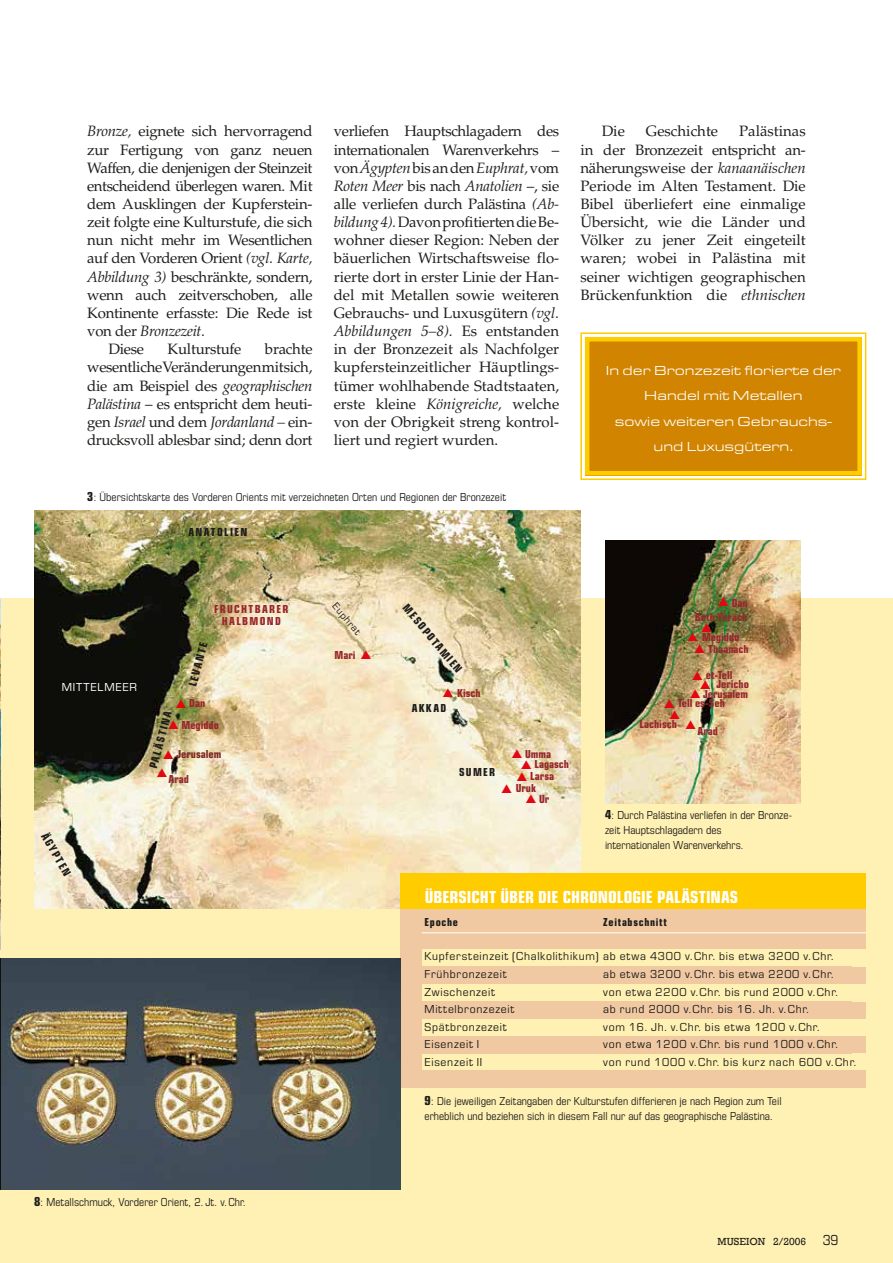
<style>
.page{position:relative;width:893px;height:1263px;background:#fff}
.page>*{position:absolute;margin:0;border:0;box-sizing:border-box;transform-origin:0 0}
.Normal_2006_2_MA3_in{font:18px "Eurostile Con Hea";color:#fff}
.body_txt_2006_2_MA3{font:15px/18.1px "Palatino LT Std";letter-spacing:-.02em;color:#1d1d1b;text-align:justify}
.body_txt_2006_2_MA3-2{font:15px "Palatino LT Std";color:#1d1d1b}
.t1{font:13.5px/25.5px "Eurostile Ext";color:#fff;text-align:center}
.bildverweis_2_2006_2{font:12px/15px "Eurostile Con";color:#1d1d1b}
.Hormone-Kasten_2006{font:12px "Eurostile";letter-spacing:.06em;color:#1d1d1b}
.ka_stadt_2006_2_MA3{font:12px "Eurostile Con Hea";color:#97272c}
.ka_stadt_2006_2_MA3-2{font:12px "Eurostile Con Hea";letter-spacing:.11em;color:#1d1d1b}
.ka_stadt_2006_2_MA3-3{font:12px/12px "Eurostile Con Hea";letter-spacing:.11em;color:#97272c;text-align:center}
.Hormone-Kasten_2006-2{font:12px "Eurostile Con Hea";letter-spacing:.06em;color:#1d1d1b}
.ka_stadt_2006_2_MA3-4{font:12px "Eurostile";letter-spacing:.06em;color:#fff}
.ka_stadt_2006_2_MA3-5{font:12px "Eurostile Con Hea";color:#7e2927}
.fusszeile_2006_2_MA3{font:10.5px "Rockwell";color:#1d1d1b}
.ka_stadt_2006_2_MA3-6{font:10.5px "Eurostile";color:#1d1d1b}
.s1{font-style:italic}
.s2{font-family:"Eurostile Con Hea";font-size:13.5px}
.s3{font-style:inherit}
.s4{font-family:"Eurostile Con";font-size:15px}
</style>
<div class="page">
<div style="left:0;top:599px;width:893px;height:664px;background:#fff0b3"></div>
<img style="left:34px;top:511px;width:546px;height:397px">
<div style="left:400px;top:879px;width:466px;height:209px;background:#f0c9a3"></div>
<div style="left:422px;top:1019px;width:444px;height:17px;background:#fff0b3"></div>
<div style="left:422px;top:984px;width:444px;height:17px;background:#fff0b3"></div>
<div style="left:422px;top:949px;width:444px;height:17px;background:#fff0b3"></div>
<hr style="left:422px;top:932px;width:444px;height:1px;background:#fff">
<div style="left:422px;top:1053px;width:444px;height:17px;background:#fff0b3"></div>
<div style="left:400px;top:873px;width:466px;height:35px;background:#fc0"></div>
<img style="left:605px;top:540px;width:196px;height:264px">
<img style="left:1px;top:959px;width:400px;height:230px">
<img style="left:0;top:959px;width:1px;height:230px">
<img style="left:0;top:599px;width:1px;height:351px">
<svg style="left:580px;top:332px;width:287px;height:148px;background:#d58f11"></svg>
<div style="left:585px;top:337px;width:277px;height:138px;border:4px solid #fc0"></div>
<svg style="left:176px;top:699px;width:10px;height:9px"></svg>
<svg style="left:361px;top:650px;width:10px;height:9px"></svg>
<svg style="left:157px;top:769px;width:10px;height:8px"></svg>
<svg style="left:168px;top:720px;width:10px;height:9px"></svg>
<svg style="left:163px;top:750px;width:10px;height:9px"></svg>
<svg style="left:443px;top:688px;width:10px;height:9px"></svg>
<svg style="left:502px;top:749px;width:34px;height:54px;background:#efe6ca"></svg>
<svg style="left:686px;top:721px;width:10px;height:8px"></svg>
<svg style="left:690px;top:671px;width:20px;height:27px"></svg>
<svg style="left:664px;top:699px;width:16px;height:20px"></svg>
<svg style="left:688px;top:623px;width:24px;height:30px"></svg>
<svg style="left:718px;top:597px;width:10px;height:9px"></svg>
<p class="body_txt_2006_2_MA3" style="left:87px;top:122px;width:227px"><span class="s1">Bronze,</span> eignete sich hervorragend zur Fertigung von ganz neuen Waffen, die denjenigen der Steinzeit entscheidend überlegen waren. Mit dem Ausklingen der Kupferstein&shy;zeit folgte eine Kulturstufe, die sich nun nicht mehr im Wesentlichen auf den Vorderen Orient <span class="s1">(vgl. Karte, Abbildung 3)</span> beschränkte, sondern, wenn auch zeitverschoben, alle Kontinente erfasste: Die Rede ist von der <span class="s1">Bronzezeit.</span></p>
<p class="body_txt_2006_2_MA3" style="left:108px;top:340px;width:37px">Diese</p>
<p class="body_txt_2006_2_MA3" style="left:168px;top:340px;width:75px">Kulturstufe</p>
<p class="body_txt_2006_2_MA3" style="left:87px;top:340px;width:227px;text-indent:178px">brachte wesentliche Veränderungen mit sich, die am Beispiel des <span class="s1">geographischen Palästina</span> – es entspricht dem heuti&shy;gen <span class="s1">Israel</span> und dem <span class="s1">Jordanland –</span> ein&shy;drucksvoll ablesbar sind; denn dort</p>
<p class="body_txt_2006_2_MA3" style="left:334px;top:122px;width:227px">verliefen Hauptschlagadern des internationalen Warenverkehrs – von <span class="s1">Ägypten</span> bis an den <span class="s1">Euphrat,</span> vom <span class="s1">Roten Meer</span> bis nach <span class="s1">Anatolien</span> –, sie alle verliefen durch Palästina <span class="s1">(Ab&shy;bildung 4).</span> Davon profitierten die Be&shy;wohner dieser Region: Neben der bäuerlichen Wirtschaftsweise flo&shy;rierte dort in erster Linie der Han&shy;del mit Metallen sowie weiteren Gebrauchs- und Luxusgütern <span class="s1">(vgl.<br>Abbildungen 5–8).</span> Es entstanden in der Bronzezeit als Nachfolger kupfersteinzeitlicher Häuptlings&shy;tümer wohlhabende Stadtstaaten, erste kleine <span class="s1">Königreiche,</span> welche von der Obrigkeit streng kontrol&shy;liert und regiert wurden.</p>
<p class="body_txt_2006_2_MA3" style="left:602px;top:122px;width:25px">Die</p>
<p class="body_txt_2006_2_MA3-2" style="left:646px;top:122px;width:74px">Geschichte</p>
<p class="body_txt_2006_2_MA3" style="left:580px;top:122px;width:227px;text-indent:159px">Palästinas in der Bronzezeit entspricht an&shy;näherungsweise der <span class="s1">kanaanäischen </span>Periode im Alten Testament. Die Bibel überliefert eine einmalige Übersicht, wie die Länder und Völker zu jener Zeit eingeteilt waren; wobei in Palästina mit seiner wichtigen geographischen Brückenfunktion die <span class="s1">ethnischen</span></p>
<p class="t1" style="left:606px;top:357px;width:237px">In der Bronzezeit florierte der<br>Handel mit Metallen</p>
<p class="t1" style="left:615px;top:408px;width:219px">sowie weiteren Gebrauchs&shy;und Luxusgütern.</p>
<p class="bildverweis_2_2006_2" style="left:87px;top:489px;width:420px"><span class="s2">3</span>: Übersichtskarte des Vorderen Orients mit verzeichneten Orten und Regionen der Bronzezeit</p>
<p class="ka_stadt_2006_2_MA3-2" style="left:188px;top:523px;width:60px">ANATOLIEN</p>
<p class="ka_stadt_2006_2_MA3-4" style="left:62px;top:679px;width:76px">MITTELMEER</p>
<p class="ka_stadt_2006_2_MA3-3" style="left:214px;top:602px;width:76px">FRUCHTBARER<br>HALBMOND</p>
<p class="ka_stadt_2006_2_MA3-2" style="left:184px;top:684px;width:47px;rotate:-75deg">LEVANTE</p>
<p class="ka_stadt_2006_2_MA3" style="left:189px;top:695px;width:18px">Dan</p>
<p class="ka_stadt_2006_2_MA3-2" style="left:145px;top:766px;width:60px;rotate:-75deg">PALÄSTINA</p>
<p class="ka_stadt_2006_2_MA3" style="left:181px;top:716px;width:39px">Megiddo</p>
<p class="ka_stadt_2006_2_MA3-5" style="left:176px;top:746px;width:47px">Jerusalem</p>
<p class="ka_stadt_2006_2_MA3" style="left:169px;top:770px;width:22px">Arad</p>
<p class="ka_stadt_2006_2_MA3-2" style="left:52px;top:830px;width:49px;rotate:60deg">ÄGYPTEN</p>
<p class="bildverweis_2_2006_2" style="left:34px;top:1193px;width:213px"><span class="s2">8</span>: Metallschmuck, Vorderer Orient, 2. Jt. v.Chr.</p>
<p class="ka_stadt_2006_2_MA3-6" style="left:340px;top:600px;width:40px;rotate:50deg">Euphrat</p>
<p class="ka_stadt_2006_2_MA3" style="left:335px;top:646px;width:23px">Mari</p>
<p class="ka_stadt_2006_2_MA3-2" style="left:412px;top:600px;width:87px;rotate:50deg">MESOPOTAMIEN</p>
<p class="ka_stadt_2006_2_MA3-2" style="left:412px;top:699px;width:36px">AKKAD</p>
<p class="ka_stadt_2006_2_MA3" style="left:457px;top:684px;width:25px">Kisch</p>
<p class="ka_stadt_2006_2_MA3-2" style="left:459px;top:764px;width:38px">SUMER</p>
<p class="ka_stadt_2006_2_MA3" style="left:525px;top:745px;width:28px">Umma</p>
<p class="ka_stadt_2006_2_MA3" style="left:539px;top:790px;width:12px">Ur</p>
<p class="ka_stadt_2006_2_MA3" style="left:534px;top:755px;width:36px">Lagasch</p>
<p class="ka_stadt_2006_2_MA3" style="left:530px;top:767px;width:26px">Larsa</p>
<p class="ka_stadt_2006_2_MA3" style="left:516px;top:779px;width:22px">Uruk</p>
<p class="ka_stadt_2006_2_MA3" style="left:732px;top:594px;width:18px">Dan</p>
<p class="ka_stadt_2006_2_MA3" style="left:695px;top:608px;width:54px">Beth Yerach</p>
<p class="ka_stadt_2006_2_MA3" style="left:702px;top:629px;width:39px">Megiddo</p>
<p class="ka_stadt_2006_2_MA3" style="left:708px;top:640px;width:42px">Thaanach</p>
<p class="ka_stadt_2006_2_MA3" style="left:706px;top:666px;width:28px">et-Tell</p>
<p class="ka_stadt_2006_2_MA3" style="left:678px;top:694px;width:49px">Tell es-Seh</p>
<p class="ka_stadt_2006_2_MA3" style="left:716px;top:676px;width:34px">Jericho</p>
<p class="ka_stadt_2006_2_MA3" style="left:703px;top:685px;width:47px">Jerusalem</p>
<p class="ka_stadt_2006_2_MA3" style="left:639px;top:715px;width:39px">Lachisch</p>
<p class="ka_stadt_2006_2_MA3" style="left:698px;top:722px;width:22px">Arad</p>
<p class="bildverweis_2_2006_2" style="left:605px;top:807px;width:189px"><span class="s2">4</span>: Durch Palästina verliefen in der Bronze&shy;zeit Hauptschlagadern des<br>internationalen Warenverkehrs.</p>
<p class="Normal_2006_2_MA3_in" style="left:425px;top:884px;width:315px"><span class="s3">Ü</span>BERSICHT <span class="s3">Ü</span>BER DIE CHRONOLOGIE PALÄSTINAS</p>
<p class="Hormone-Kasten_2006-2" style="left:425px;top:914px;width:35px">Epoche</p>
<p class="Hormone-Kasten_2006-2" style="left:603px;top:914px;width:65px">Zeitabschnitt</p>
<p class="Hormone-Kasten_2006" style="left:425px;top:948px;width:410px">Kupfersteinzeit (Chalkolithikum) ab etwa 4300 v.Chr. bis etwa 3200 v.Chr.</p>
<p class="Hormone-Kasten_2006" style="left:425px;top:966px;width:83px">Frühbronzezeit</p>
<p class="Hormone-Kasten_2006" style="left:603px;top:966px;width:232px">ab etwa 3200 v.Chr. bis etwa 2200 v.Chr.</p>
<p class="Hormone-Kasten_2006" style="left:425px;top:984px;width:72px">Zwischenzeit</p>
<p class="Hormone-Kasten_2006" style="left:603px;top:984px;width:236px">von etwa 2200 v.Chr. bis rund 2000 v.Chr.</p>
<p class="Hormone-Kasten_2006" style="left:425px;top:1001px;width:91px">Mittelbronzezeit</p>
<p class="Hormone-Kasten_2006" style="left:603px;top:1001px;width:207px">ab rund 2000 v.Chr. bis 16. Jh. v.Chr.</p>
<p class="Hormone-Kasten_2006" style="left:425px;top:1019px;width:84px">Spätbronzezeit</p>
<p class="Hormone-Kasten_2006" style="left:603px;top:1019px;width:218px">vom 16. Jh. v.Chr. bis etwa 1200 v.Chr.</p>
<p class="Hormone-Kasten_2006" style="left:425px;top:1036px;width:56px">Eisenzeit I</p>
<p class="Hormone-Kasten_2006" style="left:603px;top:1036px;width:236px">von etwa 1200 v.Chr. bis rund 1000 v.Chr.</p>
<p class="Hormone-Kasten_2006" style="left:425px;top:1054px;width:59px">Eisenzeit II</p>
<p class="Hormone-Kasten_2006" style="left:603px;top:1054px;width:254px">von rund 1000 v.Chr. bis kurz nach 600 v.Chr.</p>
<p class="bildverweis_2_2006_2" style="left:425px;top:1093px;width:359px"><span class="s2">9</span>: Die jeweiligen Zeitangaben der Kulturstufen differieren je nach Region zum Teil erheblich und beziehen sich in diesem Fall nur auf das geographische Palästina.</p>
<p class="fusszeile_2006_2_MA3" style="left:718px;top:1235px;width:122px">MUSEION 2/2006 <span class="s4">39</span></p>
</div>
